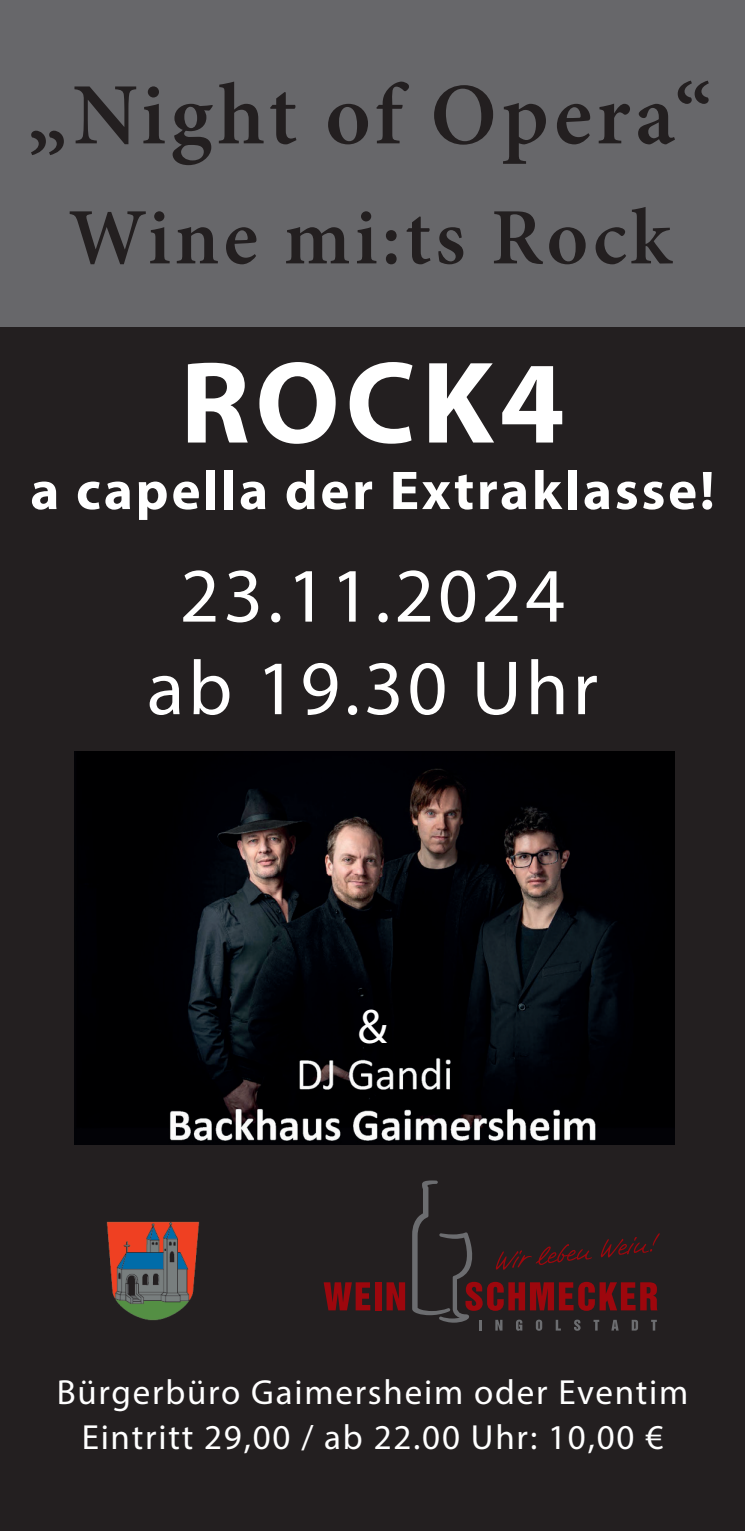
<style>
.page{position:relative;width:745px;height:1531px;background:#fff}
.page>*{position:absolute;margin:0;border:0;box-sizing:border-box;transform-origin:0 0}
.t1{font:700 117.5px "Myriad Pro";letter-spacing:.05em;color:#fff}
.t2{font:600 87.5px "Minion Pro";letter-spacing:.05em;color:#231f20}
.t3{font:600 80px "Minion Pro";letter-spacing:.05em;color:#231f20}
.t4{font:77.5px/92.5px "Myriad Pro";letter-spacing:.05em;color:#fff;text-align:center}
.t5{font:700 55px "Myriad Pro";letter-spacing:.05em;color:#fff}
.t6{font:48.75px "Myriad Pro";color:#fff}
.t7{font:35px/45px "Myriad Pro";letter-spacing:.05em;color:#fff;text-align:center}
</style>
<div class="page">
<div style="left:0;top:0;width:744px;height:1531px;background:#231f20"></div>
<div style="left:0;top:0;width:744px;height:326px;background:#67676a"></div>
<img style="left:75px;top:752px;width:598px;height:392px">
<img style="left:106px;top:1221px;width:93px;height:100px">
<svg style="left:323px;top:1282px;width:47px;height:28px"></svg>
<div style="left:375px;top:1282px;width:6px;height:28px;background:#9d070d"></div>
<svg style="left:386px;top:1282px;width:19px;height:28px"></svg>
<svg style="left:412px;top:1180px;width:247px;height:151px"></svg>
<h2 class="t2" style="left:27px;top:55px;width:685px">„Night of Opera“</h2>
<h3 class="t3" style="left:68px;top:182px;width:603px">Wine mi:ts Rock</h3>
<h1 class="t1" style="left:180px;top:326px;width:386px">ROCK4</h1>
<h3 class="t5" style="left:30px;top:455px;width:685px">a capella der Extraklasse!</h3>
<h3 class="t4" style="left:147px;top:548px;width:452px">23.11.2024 ab 19.30 Uhr</h3>
<h3 class="t6" style="left:357px;top:996px;width:31px">&amp;</h3>
<p class="t7" style="left:57px;top:1369px;width:632px">Bürgerbüro Gaimersheim oder Eventim<br>Eintritt 29,00 / ab 22.00 Uhr: 10,00 €</p>
</div>
